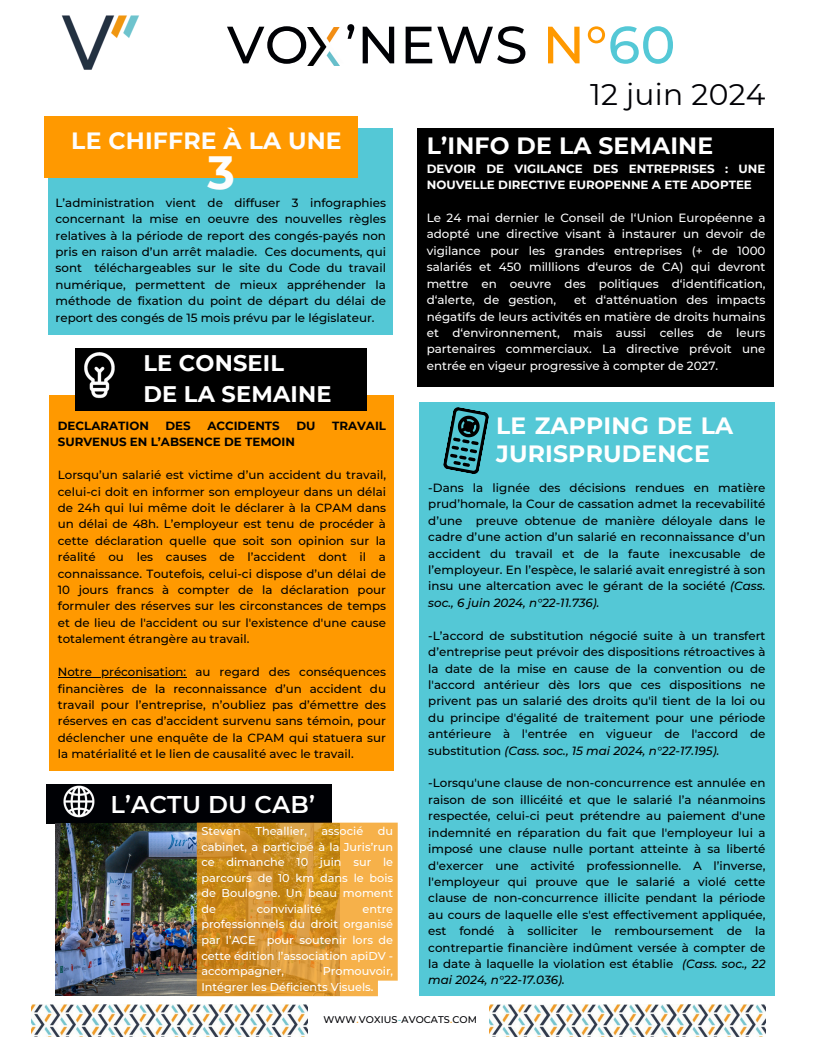
<style>
.page{position:relative;width:815px;height:1053px;background:#fff}
.page>*{position:absolute;margin:0;border:0;box-sizing:border-box;transform-origin:0 0}
.t1{font:500 52.38px "Montserrat";letter-spacing:.01em;color:#000105}
.t2{font:700 46.5px "Montserrat";color:#fdfdfd}
.t3{font:29.75px "Montserrat";letter-spacing:.01em;color:#000105}
.t4{font:600 24.19px "Montserrat";letter-spacing:.01em;color:#fff}
.t5{font:700 23.5px/27.9px "Montserrat";letter-spacing:.01em;color:#fff}
.t6{font:700 23.5px "Montserrat";letter-spacing:.01em;color:#fdfdfd}
.t7{font:700 22.5px/31.1px "Montserrat";letter-spacing:.01em;color:#fff}
.t8{font:500 11.88px/16.4px "Montserrat";color:#000;text-align:justify}
.t9{font:500 11.88px/16.4px "Montserrat";color:#fdfdfd;text-align:justify}
.t10{font:700 11.88px/16.4px "Montserrat";color:#fdfdfd}
.t11{font:500 11.81px/16.4px "Montserrat";color:#000;text-align:justify}
.t12{font:700 11.81px "Montserrat";color:#000}
.t13{font:500 11.31px/15.6px "Montserrat";color:#fff;text-align:justify}
.t14{font:500 9.69px "Montserrat";letter-spacing:.01em;color:#000105}
.s1{color:#fdfdfd}
.s2{color:#f90}
.s3{color:#54c8d6}
.s4{font-style:italic}
.s5{color:#f49911}
</style>
<div class="page">
<div style="left:49px;top:128px;width:344px;height:207px;background:#54c8d6"></div>
<div style="left:417px;top:128px;width:357px;height:258px;background:#000"></div>
<div style="left:45px;top:116px;width:313px;height:61px;background:#f90"></div>
<img style="left:490px;top:1004px;width:276px;height:32px">
<img style="left:32px;top:1004px;width:275px;height:32px">
<div style="left:49px;top:395px;width:344px;height:375px;background:#f90"></div>
<div style="left:419px;top:402px;width:355px;height:593px;background:#54c8d6"></div>
<div style="left:75px;top:349px;width:292px;height:62px;background:#000"></div>
<img style="left:84px;top:352px;width:31px;height:47px">
<img style="left:61px;top:15px;width:78px;height:55px">
<img style="left:307px;top:27px;width:33px;height:38px">
<svg style="left:443px;top:407px;width:46px;height:67px"></svg>
<div style="left:46px;top:784px;width:286px;height:39px;background:#000105"></div>
<img style="left:63px;top:785px;width:32px;height:33px">
<img style="left:56px;top:823px;width:141px;height:172px">
<hr style="left:58px;top:677px;width:128px;height:1px;background:#000">
<svg style="left:197px;top:822px;width:201px;height:174px;background:#da9933"></svg>
<h3 class="t1" style="left:227px;top:13px;width:450px">VO<span class="s1">X</span>’NEWS <span class="s2">N°</span><span class="s3">60</span></h3>
<p class="t6" style="left:71px;top:126px;width:272px">LE CHIFFRE À LA UNE</p>
<h5 class="t2" style="left:208px;top:144px;width:29px">3</h5>
<p class="t8" style="left:56px;top:194px;width:332px">L’administration vient de diffuser 3 infographies concernant la mise en oeuvre des nouvelles règles relatives à la période de report des congés-payés non pris en raison d’un arrêt maladie. Ces documents, qui sont téléchargeables sur le site du Code du travail numérique, permettent de mieux appréhender la méthode de fixation du point de départ du délai de report des congés de 15 mois prévu par le législateur.</p>
<h5 class="t7" style="left:143px;top:347px;width:190px">LE CONSEIL<br>DE LA SEMAINE</h5>
<h4 class="t12" style="left:58px;top:418px;width:93px">DECLARATION</h4>
<h4 class="t12" style="left:166px;top:418px;width:27px">DES</h4>
<h4 class="t12" style="left:207px;top:418px;width:74px">ACCIDENTS</h4>
<h4 class="t12" style="left:296px;top:418px;width:21px">DU</h4>
<h4 class="t12" style="left:332px;top:418px;width:55px">TRAVAIL</h4>
<h4 class="t12" style="left:58px;top:435px;width:239px">SURVENUS EN L’ABSENCE DE TEMOIN</h4>
<h5 class="t11" style="left:58px;top:466px;width:330px">Lorsqu’un salarié est victime d’un accident du travail, celui-ci doit en informer son employeur dans un délai de 24h qui lui même doit le déclarer à la CPAM dans un délai de 48h. L’employeur est tenu de procéder à cette déclaration quelle que soit son opinion sur la réalité ou les causes de l’accident dont il a connaissance. Toutefois, celui-ci dispose d’un délai de 10 jours francs à compter de la déclaration pour formuler des réserves sur les circonstances de temps et de lieu de l'accident ou sur l'existence d'une cause totalement étrangère au travail.</h5>
<h5 class="t11" style="left:58px;top:663px;width:330px">Notre préconisation: au regard des conséquences financières de la reconnaissance d’un accident du travail pour l’entreprise, n’oubliez pas d’émettre des réserves en cas d’accident survenu sans témoin, pour déclencher une enquête de la CPAM qui statuera sur la matérialité et le lien de causalité avec le travail.</h5>
<h5 class="t4" style="left:110px;top:789px;width:206px">L’ACTU DU CAB’</h5>
<p class="t13" style="left:201px;top:823px;width:41px">Steven</p>
<p class="t13" style="left:255px;top:823px;width:53px">Theallier,</p>
<p class="t13" style="left:322px;top:823px;width:43px">associé</p>
<p class="t13" style="left:201px;top:823px;width:193px;text-indent:177px">du cabinet, a participé à la Juris’run ce dimanche 10 juin sur le parcours de 10 km dans le bois de Boulogne. Un beau moment de</p>
<p class="t13" style="left:257px;top:901px;width:66px">convivialité</p>
<p class="t13" style="left:201px;top:901px;width:193px;text-indent:161px">entre professionnels du droit organisé par l’ACE pour soutenir lors de cette édition l’association apiDV - accompagner,</p>
<p class="t13" style="left:201px;top:963px;width:193px;text-indent:121px">Promouvoir,<br>Intégrer les Déficients Visuels.</p>
<h3 class="t3" style="left:590px;top:77px;width:177px">12 juin 2024</h3>
<h3 class="t5" style="left:427px;top:131px;width:288px">L’INFO DE LA SEMAINE</h3>
<p class="t10" style="left:427px;top:160px;width:340px">DEVOIR DE VIGILANCE DES ENTREPRISES : UNE<br>NOUVELLE DIRECTIVE EUROPENNE A ETE ADOPTEE</p>
<p class="t9" style="left:427px;top:209px;width:340px">Le 24 mai dernier le Conseil de l‘Union Européenne a adopté une directive visant à instaurer un devoir de vigilance pour les grandes entreprises (+ de 1000 salariés et 450 milllions d‘euros de CA) qui devront mettre en oeuvre des politiques d‘identification, d‘alerte, de gestion,</p>
<p class="t9" style="left:427px;top:292px;width:340px;text-indent:148px">et d‘atténuation des impacts négatifs de leurs activités en matière de droits humains et d‘environnement, mais aussi celles de leurs partenaires commerciaux. La directive prévoit une entrée en vigeur progressive à compter de 2027.</p>
<p class="t5" style="left:496px;top:412px;width:239px">LE ZAPPING DE LA<br>JURISPRUDENCE</p>
<h5 class="t8" style="left:428px;top:479px;width:339px">-Dans la lignée des décisions rendues en matière prud’homale, la Cour de cassation admet la recevabilité d’une preuve obtenue de manière déloyale dans le cadre d’une action d’un salarié en reconnaissance d’un accident du travail et de la faute inexcusable de l’employeur. En l’espèce, le salarié avait enregistré à son insu une altercation avec le gérant de la société <span class="s4">(Cass. soc., 6 juin 2024, n°22-11.736).</span></h5>
<h5 class="t8" style="left:428px;top:627px;width:339px">-L’accord de substitution négocié suite à un transfert d’entreprise peut prévoir des dispositions rétroactives à la date de la mise en cause de la convention ou de l'accord antérieur dès lors que ces dispositions ne privent pas un salarié des droits qu'il tient de la loi ou du principe d'égalité de traitement pour une période antérieure à l'entrée en vigueur de l'accord de substitution <span class="s4">(Cass. soc., 15 mai 2024, n°22-17.195).</span></h5>
<p class="t8" style="left:428px;top:775px;width:339px"><span class="s4">-</span>Lorsqu'une clause de non-concurrence est annulée en raison de son illicéité et que le salarié l’a néanmoins respectée, celui-ci peut prétendre au paiement d'une indemnité en réparation du fait que l'employeur lui a imposé une clause nulle portant atteinte à sa liberté d'exercer une activité professionnelle. A l’inverse, l'employeur qui prouve que le salarié a violé cette clause de non-concurrence illicite pendant la période au cours de laquelle elle s'est effectivement appliquée, est fondé à solliciter le remboursement de la contrepartie financière indûment versée à compter de la date à laquelle la violation est établie <span class="s4">(Cass. soc., 22 mai 2024, n°22-17.036).</span></p>
<h3 class="t14" style="left:324px;top:1013px;width:155px">WWW<span class="s5">.</span>VOXIUS<span class="s3">-</span>AVOCATS<span class="s5">.</span>COM</h3>
</div>
